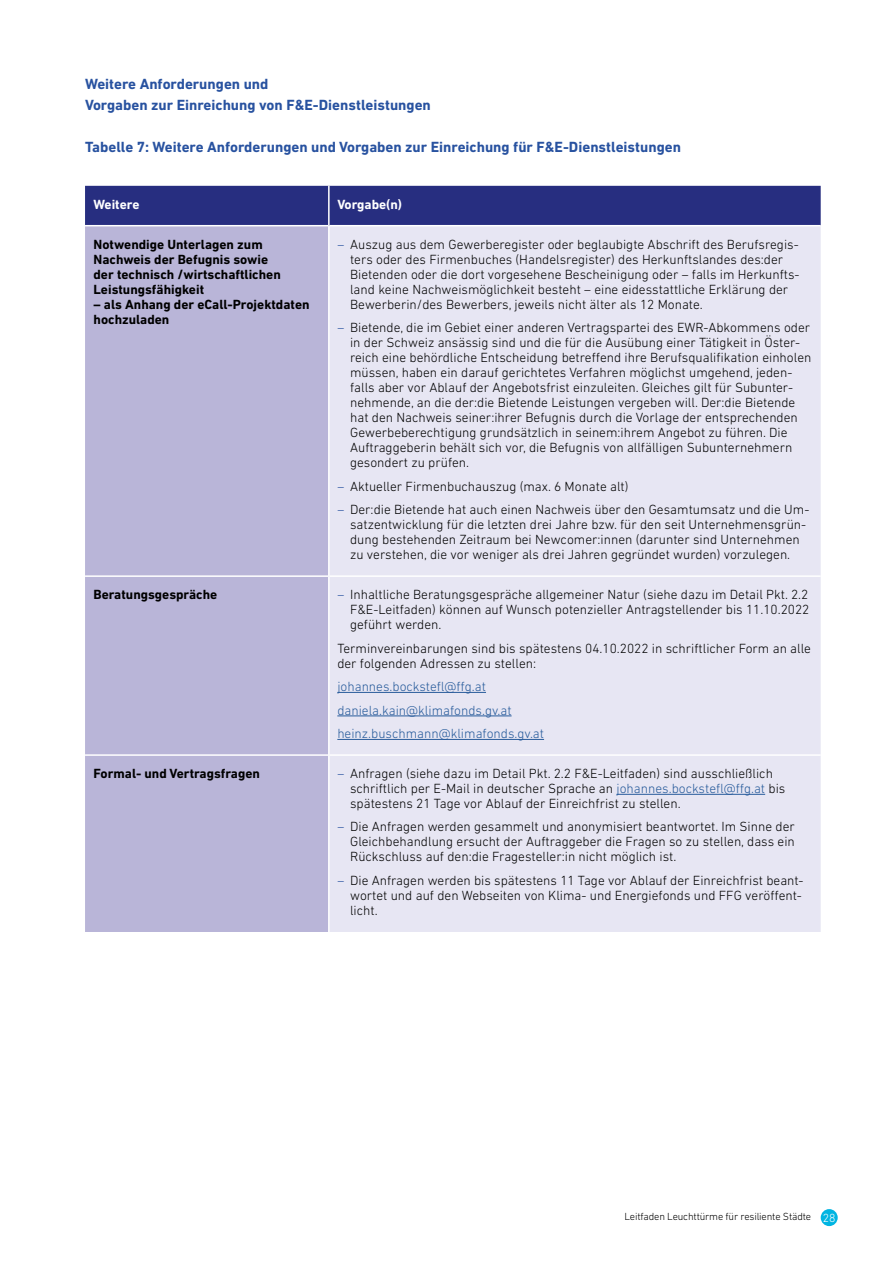
<style>
.page{position:relative;width:893px;height:1263px;background:#fff}
.page>*{position:absolute;margin:0;border:0;box-sizing:border-box;transform-origin:0 0}
.p_Tabellenbeschriftu{font:700 15px "DIN Next LT Pro";color:#2852a0}
.H2_ohne{font:700 15px/21px "DIN Next LT Pro";color:#2852a0}
.td_Tabellentext{font:300 13.5px/15px "DIN Next LT Pro";color:#000}
.td_Tabellentext-2{font:700 13.5px/15px "DIN Next LT Pro";color:#000}
.td_Tabellentext-3{font:300 13.5px "DIN Next LT Pro";color:#275b9b}
.th_Tabellenkopf{font:700 13.5px "DIN Next LT Pro";color:#fff}
.t1{font:300 10.5px "DIN Next LT Pro";letter-spacing:-.015em;color:#000}
.s1{color:#2852a0}
.s2{color:#275b9b}
.s3{font-size:12px;color:#fff}
</style>
<div class="page">
<div style="left:821px;top:1209px;width:17px;height:17px;background:#00b5e2;border-radius:50%"></div>
<div style="left:85px;top:186px;width:736px;height:39px;background:#272e80"></div>
<div style="left:85px;top:226px;width:243px;height:706px;background:#b9b5d8"></div>
<div style="left:330px;top:226px;width:491px;height:706px;background:#e7e6f3"></div>
<hr style="left:328px;top:186px;width:2px;height:40px;background:#fff">
<hr style="left:85px;top:575px;width:243px;height:2px;background:#fff">
<hr style="left:330px;top:575px;width:491px;height:2px;background:#fff">
<hr style="left:85px;top:754px;width:243px;height:2px;background:#fff">
<hr style="left:330px;top:754px;width:491px;height:2px;background:#fff">
<hr style="left:337px;top:692px;width:149px;height:1px;background:#275b9b">
<hr style="left:337px;top:715px;width:175px;height:1px;background:#275b9b">
<hr style="left:337px;top:739px;width:207px;height:1px;background:#275b9b">
<hr style="left:616px;top:794px;width:149px;height:1px;background:#275b9b">
<p class="H2_ohne" style="left:85px;top:73px;width:347px">Weitere Anforderungen und<br>Vorgaben zur Einreichung von F&amp;E-Dienstleistungen</p>
<p class="p_Tabellenbeschriftu" style="left:85px;top:138px;width:597px">Tabelle 7: Weitere Anforderungen und Vorgaben zur Einreichung für F&amp;E-Dienstleistungen</p>
<p class="th_Tabellenkopf" style="left:94px;top:196px;width:47px">Weitere</p>
<p class="th_Tabellenkopf" style="left:337px;top:196px;width:66px">Vorgabe(n)</p>
<p class="td_Tabellentext-2" style="left:94px;top:236px;width:189px">Notwendige Unterlagen zum<br>Nachweis der Befugnis sowie der technisch /wirtschaftlichen<br>Leistungsfähigkeit</p>
<p class="td_Tabellentext-2" style="left:94px;top:296px;width:218px">– als Anhang der eCall-Projektdaten hochzuladen</p>
<p class="td_Tabellentext" style="left:350px;top:236px;width:451px;text-indent:-13px"><span class="s1">–</span> Auszug aus dem Gewerberegister oder beglaubigte Abschrift des Berufsregis&shy;ters oder des Firmenbuches (Handelsregister) des Herkunftslandes des:der Bietenden oder die dort vorgesehene Bescheinigung oder – falls im Herkunfts&shy;land keine Nachweismöglichkeit besteht – eine eidesstattliche Erklärung der Bewerberin/des Bewerbers, jeweils nicht älter als 12 Monate.</p>
<p class="td_Tabellentext" style="left:350px;top:320px;width:463px;text-indent:-13px"><span class="s1">–</span> Bietende, die im Gebiet einer anderen Vertragspartei des EWR-Abkommens oder in der Schweiz ansässig sind und die für die Ausübung einer Tätigkeit in Öster&shy;reich eine behördliche Entscheidung betreffend ihre Berufsqualifikation einholen müssen, haben ein darauf gerichtetes Verfahren möglichst umgehend, jeden&shy;falls aber vor Ablauf der Angebotsfrist einzuleiten. Gleiches gilt für Subunter&shy;nehmende, an die der:die Bietende Leistungen vergeben will. Der:die Bietende hat den Nachweis seiner:ihrer Befugnis durch die Vorlage der entsprechenden Gewerbeberechtigung grundsätzlich in seinem:ihrem Angebot zu führen. Die Auftraggeberin behält sich vor, die Befugnis von allfälligen Subunternehmern gesondert zu prüfen.</p>
<p class="td_Tabellentext" style="left:337px;top:478px;width:293px"><span class="s1">–</span> Aktueller Firmenbuchauszug (max. 6 Monate alt)</p>
<p class="td_Tabellentext" style="left:350px;top:502px;width:461px;text-indent:-13px"><span class="s1">–</span> Der:die Bietende hat auch einen Nachweis über den Gesamtumsatz und die Um&shy;satzentwicklung für die letzten drei Jahre bzw. für den seit Unternehmensgrün&shy;dung bestehenden Zeitraum bei Newcomer:innen (darunter sind Unternehmen zu verstehen, die vor weniger als drei Jahren gegründet wurden) vorzulegen.</p>
<p class="td_Tabellentext-2" style="left:94px;top:587px;width:125px">Beratungsgespräche</p>
<p class="td_Tabellentext" style="left:350px;top:587px;width:461px;text-align:justify;text-indent:-13px"><span class="s1">–</span> Inhaltliche Beratungsgespräche allgemeiner Natur (siehe dazu im Detail Pkt. 2.2<br>F&amp;E-Leitfaden) können auf Wunsch potenzieller Antragstellender bis 11.10.2022 geführt werden.</p>
<p class="td_Tabellentext" style="left:337px;top:640px;width:475px">Terminvereinbarungen sind bis spätestens 04.10.2022 in schriftlicher Form an alle der folgenden Adressen zu stellen:</p>
<p class="td_Tabellentext-3" style="left:337px;top:679px;width:150px">johannes.bockstefl@ffg.at</p>
<p class="td_Tabellentext-3" style="left:337px;top:702px;width:176px">daniela.kain@klimafonds.gv.at</p>
<p class="td_Tabellentext-3" style="left:337px;top:726px;width:208px">heinz.buschmann@klimafonds.gv.at</p>
<p class="td_Tabellentext-2" style="left:94px;top:766px;width:168px">Formal- und Vertragsfragen</p>
<p class="td_Tabellentext" style="left:350px;top:766px;width:437px;text-indent:-13px"><span class="s1">–</span> Anfragen (siehe dazu im Detail Pkt. 2.2 F&amp;E-Leitfaden) sind ausschließlich schriftlich per E-Mail in deutscher Sprache an <span class="s2">johannes.bockstefl@ffg.at</span> bis spätestens 21 Tage vor Ablauf der Einreichfrist zu stellen.</p>
<p class="td_Tabellentext" style="left:350px;top:819px;width:446px;text-align:justify;text-indent:-13px"><span class="s1">–</span> Die Anfragen werden gesammelt und anonymisiert beantwortet. Im Sinne der Gleichbehandlung ersucht der Auftraggeber die Fragen so zu stellen, dass ein Rückschluss auf den:die Fragesteller:in nicht möglich ist.</p>
<p class="td_Tabellentext" style="left:350px;top:873px;width:455px;text-indent:-13px"><span class="s1">–</span> Die Anfragen werden bis spätestens 11 Tage vor Ablauf der Einreichfrist beant&shy;wortet und auf den Webseiten von Klima- und Energiefonds und FFG veröffent&shy;licht.</p>
<p class="t1" style="left:624px;top:1211px;width:213px">Leitfaden Leuchttürme für resiliente Städte <span class="s3">28</span></p>
</div>
